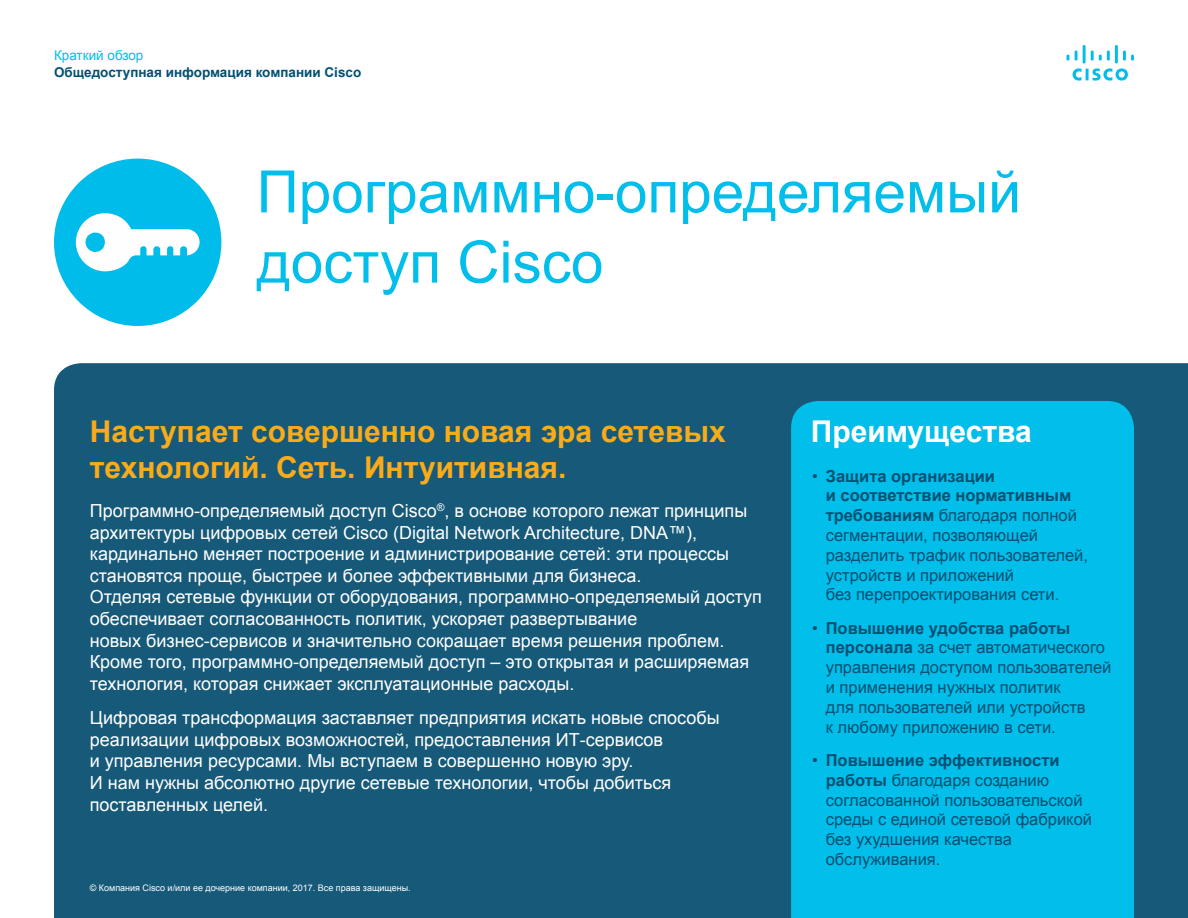
<style>
.page{position:relative;width:1188px;height:918px;background:#fff}
.page>*{position:absolute;margin:0;border:0;box-sizing:border-box;transform-origin:0 0}
.Paragraph_Style11{font:58.5px/70.2px "Arial";color:#01beeb}
.Paragraph_Style1{font:700 30px/36px "Arial";color:#faab1a}
.Paragraph_Style6{font:700 30px "Arial";color:#fff}
.Paragraph_Style3{font:18px/21.6px "Arial";color:#fff}
.Paragraph_Style4{font:18px/21.6px "Arial";color:#fff}
.Paragraph_Style7{font:16.5px/19.8px "Arial";color:#005072}
.Paragraph_Style8{font:16.5px/19.8px "Arial";color:#005072}
.Paragraph_Style9{font:16.5px/19.8px "Arial";color:#005072}
.Paragraph_Style10{font:700 13.5px "Arial";color:#005072}
.Paragraph_Style10-2{font:13.5px "Arial";color:#01beeb}
.Paragraph_Style5{font:9px "Arial";color:#fff}
.s1{font-weight:700}
</style>
<div class="page">
<svg style="left:1067px;top:45px;width:67px;height:36px"></svg>
<div style="left:54px;top:363px;width:1134px;height:555px;background:#165978"></div>
<div style="left:791px;top:401px;width:343px;height:517px;background:#01beeb"></div>
<svg style="left:54px;top:159px;width:167px;height:167px"></svg>
<p class="Paragraph_Style10-2" style="left:54px;top:47px;width:91px">Краткий обзор</p>
<p class="Paragraph_Style10" style="left:54px;top:63px;width:309px">Общедоступная информация компании Cisco</p>
<p class="Paragraph_Style11" style="left:257px;top:157px;width:766px">Программно-определяемый доступ Cisco</p>
<p class="Paragraph_Style1" style="left:90px;top:415px;width:637px">Наступает совершенно новая эра сетевых технологий. Сеть. Интуитивная.</p>
<p class="Paragraph_Style3" style="left:90px;top:500px;width:674px">Программно-определяемый доступ Cisco<sup>®</sup>, в основе которого лежат принципы архитектуры цифровых сетей Cisco (Digital Network Architecture, DNA™), кардинально меняет построение и администрирование сетей: эти процессы становятся проще, быстрее и более эффективными для бизнеса.<br>Отделяя сетевые функции от оборудования, программно-определяемый доступ обеспечивает согласованность политик, ускоряет развертывание<br>новых бизнес-сервисов и значительно сокращает время решения проблем.<br>Кроме того, программно-определяемый доступ – это открытая и расширяемая технология, которая снижает эксплуатационные расходы.</p>
<p class="Paragraph_Style4" style="left:90px;top:707px;width:631px">Цифровая трансформация заставляет предприятия искать новые способы реализации цифровых возможностей, предоставления ИТ-сервисов<br>и управления ресурсами. Мы вступаем в совершенно новую эру.<br>И нам нужны абсолютно другие сетевые технологии, чтобы добиться поставленных целей.</p>
<p class="Paragraph_Style5" style="left:90px;top:882px;width:322px">© Компания Cisco и/или ее дочерние компании, 2017. Все права защищены.</p>
<p class="Paragraph_Style6" style="left:811px;top:412px;width:223px">Преимущества</p>
<p class="Paragraph_Style7" style="left:826px;top:466px;width:264px;text-indent:-14px">• <span class="s1">Защита организации<br>и соответствие нормативным требованиям</span> благодаря полной сегментации, позволяющей разделить трафик пользователей, устройств и приложений<br>без перепроектирования сети.</p>
<p class="Paragraph_Style8" style="left:826px;top:618px;width:287px;text-indent:-14px">• <span class="s1">Повышение удобства работы персонала</span> за счет автоматического управления доступом пользователей и применения нужных политик<br>для пользователей или устройств<br>к любому приложению в сети.</p>
<p class="Paragraph_Style9" style="left:826px;top:750px;width:268px;text-indent:-14px">• <span class="s1">Повышение эффективности работы</span> благодаря созданию согласованной пользовательской среды с единой сетевой фабрикой без ухудшения качества обслуживания.</p>
</div>
